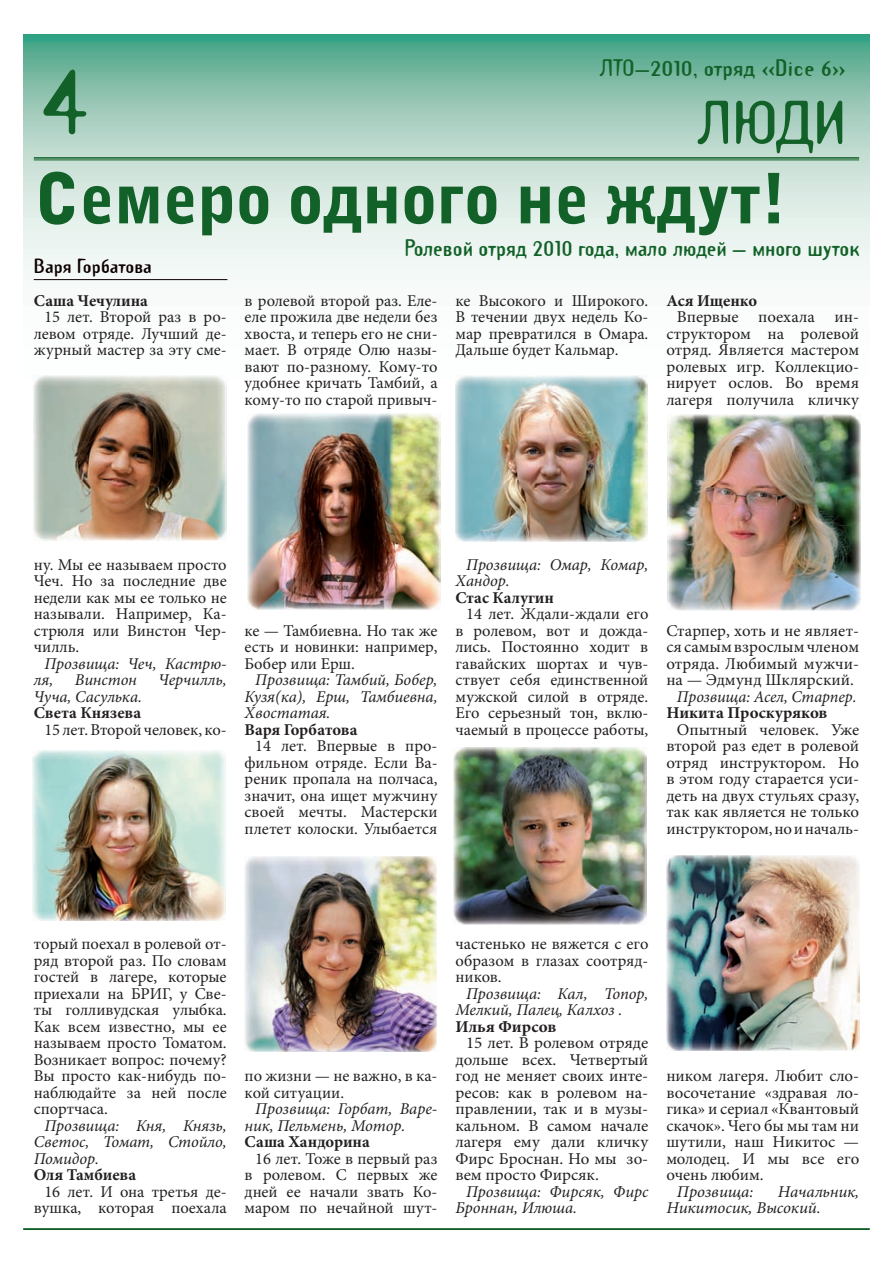
<style>
.page{position:relative;width:893px;height:1263px;background:#fff}
.page>*{position:absolute;margin:0;border:0;box-sizing:border-box;transform-origin:0 0}
.t1{font:90px "Template Gothic C Bold";color:#126128}
.t2{font:69px "Bell Gothic C Blk BT";color:#126128}
.t3{font:54px "Template Gothic C Bold";color:#126128}
.t4{font:21px "Template Gothic C Bold";color:#126128}
.t5{font:21px "Template Gothic C Bold";color:#126128;scale:.95 1}
.t6{font:18px "Template Gothic C Bold";letter-spacing:-.01em;color:#0d0000}
.t7{font:16.5px/16.5px "Minion Pro";letter-spacing:-.005em;color:#231f20;text-align:justify}
.t8{font:italic 16.5px/16.5px "Minion Pro";letter-spacing:-.005em;color:#231f20}
.t9{font:700 16.5px "Minion Pro";letter-spacing:-.005em;color:#231f20}
</style>
<div class="page">
<svg style="left:23px;top:34px;width:846px;height:446px"></svg>
<hr style="left:23px;top:1228px;width:846px;height:2px;background:#126128">
<hr style="left:34px;top:157px;width:825px;height:2px;background:#126128">
<hr style="left:34px;top:160px;width:825px;height:1px;background:#126128">
<hr style="left:34px;top:279px;width:193px;height:1px;background:#0d0000">
<img style="left:34px;top:376px;width:192px;height:164px">
<img style="left:33px;top:750px;width:192px;height:171px">
<img style="left:247px;top:414px;width:193px;height:195px">
<img style="left:244px;top:856px;width:193px;height:196px">
<img style="left:455px;top:376px;width:192px;height:166px">
<img style="left:454px;top:748px;width:192px;height:176px">
<img style="left:667px;top:415px;width:193px;height:196px">
<img style="left:666px;top:855px;width:193px;height:196px">
<h1 class="t1" style="left:42px;top:62px;width:49px">4</h1>
<h1 class="t1" style="left:41px;top:62px;width:50px">2</h1>
<p class="t4" style="left:568px;top:59px;width:266px">ЛТО—2010, отряд «Комиссар</p>
<p class="t4" style="left:599px;top:59px;width:248px">ЛТО—2010, отряд «Dice 6»</p>
<h3 class="t3" style="left:643px;top:100px;width:203px">МНЕНИЯ</h3>
<h3 class="t3" style="left:696px;top:100px;width:150px">ЛЮДИ</h3>
<h2 class="t2" style="left:34px;top:172px;width:754px">Семеро одного не ждут!</h2>
<p class="t5" style="left:404px;top:239px;width:480px">Ролевой отряд 2010 года, мало людей — много шуток</p>
<p class="t6" style="left:34px;top:258px;width:119px">Варя Горбатова</p>
<p class="t9" style="left:34px;top:294px;width:116px">Саша Чечулина</p>
<p class="t7" style="left:34px;top:310px;width:194px;text-indent:11px">15 лет. Второй раз в ро&shy;левом отряде. Лучший де&shy;журный мастер за эту сме-</p>
<p class="t7" style="left:245px;top:294px;width:194px">в ролевой второй раз. Еле&shy;еле прожила две недели без хвоста, и теперь его не сни&shy;мает. В отряде Олю назы&shy;вают по-разному. Кому-то удобнее кричать Тамбий, а кому-то по старой привыч-</p>
<p class="t7" style="left:455px;top:294px;width:194px">ке Высокого и Широкого.<br>В течении двух недель Ко&shy;мар превратился в Омара.<br>Дальше будет Кальмар.</p>
<p class="t9" style="left:666px;top:294px;width:92px">Ася Ищенко</p>
<p class="t7" style="left:666px;top:310px;width:194px;text-indent:11px">Впервые поехала ин&shy;структором на ролевой отряд. Является мастером ролевых игр. Коллекцио&shy;нирует ослов. Во время лагеря получила кличку</p>
<p class="t7" style="left:34px;top:558px;width:194px">ну. Мы ее называем просто Чеч. Но за последние две недели как мы ее только не называли. Например, Ка&shy;стрюля или Винстон Чер&shy;чилль.</p>
<p class="t8" style="left:34px;top:657px;width:194px;text-indent:11px">Прозвища: Чеч, Кастрю&shy;ля,</p>
<p class="t8" style="left:75px;top:673px;width:64px">Винстон</p>
<p class="t8" style="left:159px;top:673px;width:69px">Черчилль,</p>
<p class="t8" style="left:34px;top:690px;width:110px">Чуча, Сасулька.</p>
<p class="t9" style="left:34px;top:707px;width:109px">Света Князева</p>
<p class="t7" style="left:44px;top:723px;width:184px">15 лет. Второй человек, ко-</p>
<p class="t7" style="left:245px;top:624px;width:194px">ке — Тамбиевна. Но так же есть и новинки: например, Бобер или Ерш.</p>
<p class="t8" style="left:245px;top:673px;width:194px;text-align:justify;text-indent:11px">Прозвища: Тамбий, Бобер, Кузя(ка), Ерш, Тамбиевна, Хвостатая.</p>
<p class="t9" style="left:245px;top:723px;width:114px">Варя Горбатова</p>
<p class="t7" style="left:245px;top:739px;width:194px;text-indent:11px">14 лет. Впервые в про&shy;фильном отряде. Если Ва&shy;реник пропала на полчаса, значит, она ищет мужчину своей мечты. Мастерски плетет колоски. Улыбается</p>
<p class="t8" style="left:455px;top:558px;width:194px;text-indent:11px">Прозвища: Омар, Комар,<br>Хандор.</p>
<p class="t9" style="left:455px;top:591px;width:100px">Стас Калугин</p>
<p class="t7" style="left:455px;top:607px;width:194px;text-indent:11px">14 лет. Ждали-ждали его в ролевом, вот и дожда&shy;лись. Постоянно ходит в гавайских шортах и чув&shy;ствует себя единственной мужской силой в отряде.<br>Его серьезный тон, вклю&shy;чаемый в процессе работы,</p>
<p class="t7" style="left:666px;top:624px;width:194px">Старпер, хоть и не являет&shy;ся самым взрослым членом отряда. Любимый мужчи&shy;на — Эдмунд Шклярский.</p>
<p class="t8" style="left:677px;top:690px;width:181px">Прозвища: Асел, Старпер.</p>
<p class="t9" style="left:666px;top:707px;width:162px">Никита Проскуряков</p>
<p class="t7" style="left:666px;top:723px;width:194px;text-indent:11px">Опытный человек. Уже второй раз едет в ролевой отряд инструктором. Но в этом году старается уси&shy;деть на двух стульях сразу, так как является не только инструктором, но и началь-</p>
<p class="t7" style="left:34px;top:937px;width:194px">торый поехал в ролевой от&shy;ряд второй раз. По словам гостей в лагере, которые приехали на БРИГ, у Све&shy;ты голливудская улыбка.<br>Как всем известно, мы ее называем просто Томатом.<br>Возникает вопрос: почему?<br>Вы просто как-нибудь по&shy;наблюдайте за ней после спортчаса.</p>
<p class="t8" style="left:34px;top:1119px;width:194px;text-align:justify;text-indent:11px">Прозвища: Кня, Князь, Светос, Томат, Стойло, Помидор.</p>
<p class="t9" style="left:34px;top:1169px;width:104px">Оля Тамбиева</p>
<p class="t7" style="left:34px;top:1185px;width:194px;text-align:right">16 лет. И она третья де&shy;вушка, которая поехала</p>
<p class="t7" style="left:245px;top:1069px;width:194px">по жизни — не важно, в ка&shy;кой ситуации.</p>
<p class="t8" style="left:245px;top:1102px;width:194px;text-indent:11px">Прозвища: Горбат, Варе&shy;ник, Пельмень, Мотор.</p>
<p class="t9" style="left:245px;top:1136px;width:127px">Саша Хандорина</p>
<p class="t7" style="left:245px;top:1152px;width:194px;text-indent:11px">16 лет. Тоже в первый раз в ролевом. С первых же дней ее начали звать Ко&shy;маром по нечайной шут-</p>
<p class="t7" style="left:455px;top:937px;width:194px">частенько не вяжется с его образом в глазах соотряд&shy;ников.</p>
<p class="t8" style="left:455px;top:987px;width:194px;text-indent:11px">Прозвища: Кал, Топор,<br>Мелкий, Палец, Калхоз .</p>
<p class="t9" style="left:455px;top:1020px;width:102px">Илья Фирсов</p>
<p class="t7" style="left:455px;top:1036px;width:194px;text-indent:11px">15 лет. В ролевом отряде дольше всех. Четвертый год не меняет своих инте&shy;ресов: как в ролевом на&shy;правлении, так и в музы&shy;кальном. В самом начале лагеря ему дали кличку Фирс Броcнан. Но мы зо&shy;вем просто Фирсяк.</p>
<p class="t8" style="left:455px;top:1185px;width:194px;text-indent:11px">Прозвища: Фирсяк, Фирс<br>Броннан, Илюша.</p>
<p class="t7" style="left:666px;top:1069px;width:194px">ником лагеря. Любит сло&shy;восочетание «здравая ло&shy;гика» и сериал «Квантовый скачок». Чего бы мы там ни шутили, наш Никитос — молодец. И мы все его очень любим.</p>
<p class="t8" style="left:677px;top:1185px;width:78px">Прозвища:</p>
<p class="t8" style="left:666px;top:1185px;width:194px;text-indent:112px">Начальник,<br>Никитосик, Высокий.</p>
</div>
